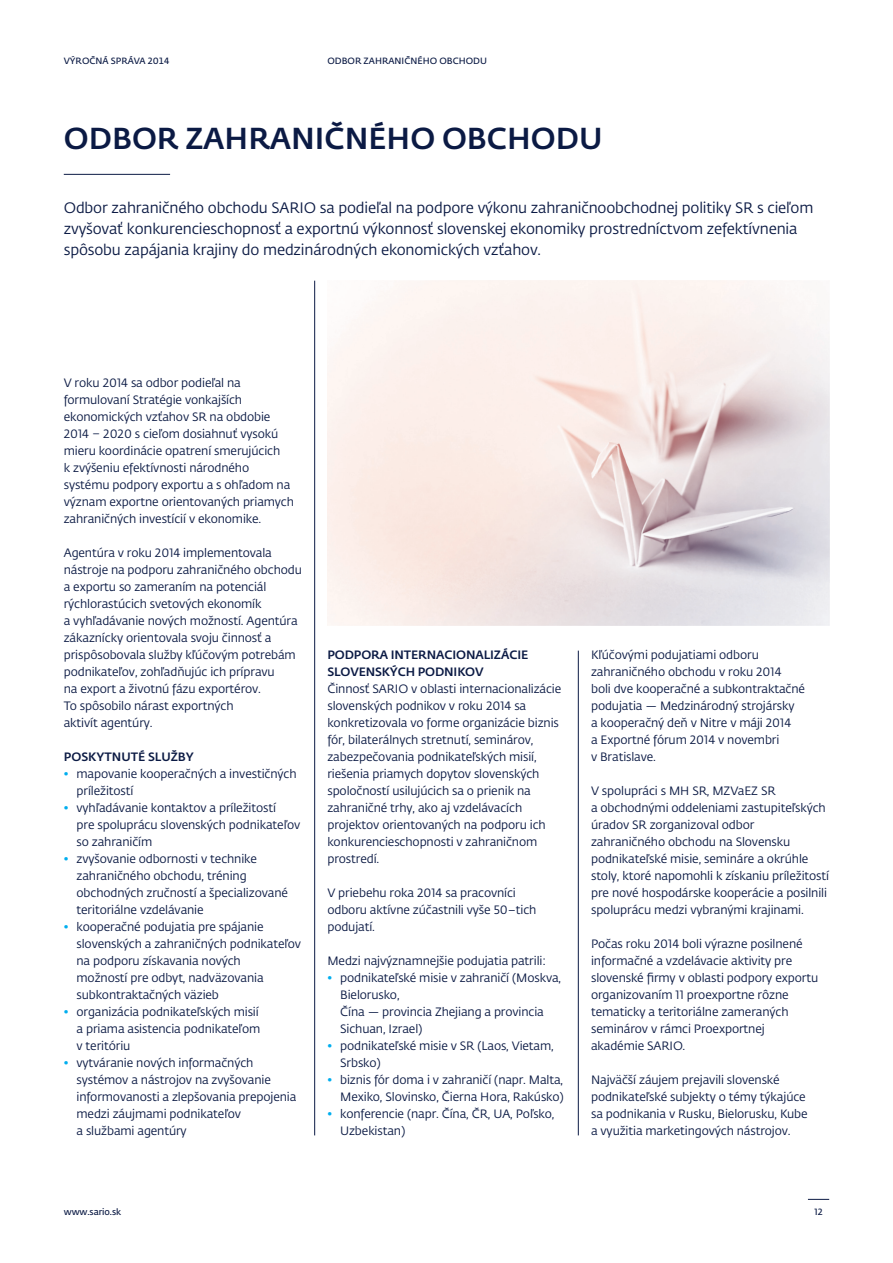
<style>
.page{position:relative;width:893px;height:1263px;background:#fff}
.page>*{position:absolute;margin:0;border:0;box-sizing:border-box;transform-origin:0 0}
.t1{font:500 30px "Fedra Sans Pro";color:#0b1a44}
.t2{font:15px/21.3px "Fedra Sans Pro";letter-spacing:-.01em;color:#0b1a44}
.t3{font:12px/17px "Fedra Sans Pro";letter-spacing:-.01em;color:#0b1a44}
.t4{font:500 12px/17px "Fedra Sans Pro";letter-spacing:-.01em;color:#0b1a44}
.t5{font:600 9px "Fedra Sans Pro";color:#0b1a44}
.s1{color:#00aeef}
</style>
<div class="page">
<svg style="left:808px;top:1199px;width:21px;height:1px"></svg>
<hr style="left:64px;top:174px;width:106px;height:1px;background:#0b1a44">
<hr style="left:314px;top:281px;width:1px;height:854px;background:#0b1a44">
<hr style="left:578px;top:651px;width:1px;height:484px;background:#0b1a44">
<img style="left:327px;top:281px;width:502px;height:344px">
<p class="t5" style="left:64px;top:54px;width:107px">VÝROČNÁ SPRÁVA 2014</p>
<p class="t5" style="left:327px;top:54px;width:161px">ODBOR ZAHRANIČNÉHO OBCHODU</p>
<h1 class="t1" style="left:64px;top:115px;width:540px">ODBOR ZAHRANIČNÉHO OBCHODU</h1>
<p class="t2" style="left:64px;top:196px;width:751px">Odbor zahraničného obchodu SARIO sa podieľal na podpore výkonu zahraničnoobchodnej politiky SR s cieľom zvyšovať konkurencieschopnosť a exportnú výkonnosť slovenskej ekonomiky prostredníctvom zefektívnenia spôsobu zapájania krajiny do medzinárodných ekonomických vzťahov.</p>
<p class="t3" style="left:64px;top:374px;width:232px">V roku 2014 sa odbor podieľal na formulovaní Stratégie vonkajších ekonomických vzťahov SR na obdobie 2014 – 2020 s cieľom dosiahnuť vysokú mieru koordinácie opatrení smerujúcich<br>k zvýšeniu efektívnosti národného systému podpory exportu a s ohľadom na význam exportne orientovaných priamych zahraničných investícií v ekonomike.</p>
<p class="t3" style="left:64px;top:544px;width:240px">Agentúra v roku 2014 implementovala nástroje na podporu zahraničného obchodu a exportu so zameraním na potenciál rýchlorastúcich svetových ekonomík<br>a vyhľadávanie nových možností. Agentúra zákaznícky orientovala svoju činnosť a prispôsobovala služby kľúčovým potrebám podnikateľov, zohľadňujúc ich prípravu<br>na export a životnú fázu exportérov.<br>To spôsobilo nárast exportných<br>aktivít agentúry.</p>
<p class="t4" style="left:64px;top:748px;width:131px">POSKYTNUTÉ SLUŽBY</p>
<p class="t3" style="left:77px;top:765px;width:222px;text-indent:-13px"><span class="s1">•</span> mapovanie kooperačných a investičných príležitostí</p>
<p class="t3" style="left:77px;top:799px;width:225px;text-indent:-13px"><span class="s1">•</span> vyhľadávanie kontaktov a príležitostí<br>pre spoluprácu slovenských podnikateľov so zahraničím</p>
<p class="t3" style="left:77px;top:850px;width:213px;text-indent:-13px"><span class="s1">•</span> zvyšovanie odbornosti v technike zahraničného obchodu, tréning obchodných zručností a špecializované teritoriálne vzdelávanie</p>
<p class="t3" style="left:77px;top:918px;width:226px;text-indent:-13px"><span class="s1">•</span> kooperačné podujatia pre spájanie slovenských a zahraničných podnikateľov na podporu získavania nových<br>možností pre odbyt, nadväzovania subkontraktačných väzieb</p>
<p class="t3" style="left:77px;top:1003px;width:185px;text-align:justify;text-indent:-13px"><span class="s1">•</span> organizácia podnikateľských misií a priama asistencia podnikateľom v teritóriu</p>
<p class="t3" style="left:77px;top:1054px;width:221px;text-indent:-13px"><span class="s1">•</span> vytváranie nových informačných systémov a nástrojov na zvyšovanie informovanosti a zlepšovania prepojenia medzi záujmami podnikateľov<br>a službami agentúry</p>
<p class="t4" style="left:327px;top:645px;width:202px">PODPORA INTERNACIONALIZÁCIE<br>SLOVENSKÝCH PODNIKOV</p>
<p class="t3" style="left:327px;top:680px;width:235px">Činnosť SARIO v oblasti internacionalizácie slovenských podnikov v roku 2014 sa konkretizovala vo forme organizácie biznis fór, bilaterálnych stretnutí, seminárov, zabezpečovania podnikateľských misií, riešenia priamych dopytov slovenských spoločností usilujúcich sa o prienik na zahraničné trhy, ako aj vzdelávacích projektov orientovaných na podporu ich konkurencieschopnosti v zahraničnom prostredí.</p>
<p class="t3" style="left:327px;top:884px;width:211px">V priebehu roka 2014 sa pracovníci odboru aktívne zúčastnili vyše 50–tich podujatí.</p>
<p class="t3" style="left:327px;top:952px;width:220px">Medzi najvýznamnejšie podujatia patrili:</p>
<p class="t3" style="left:340px;top:969px;width:223px;text-indent:-13px"><span class="s1">•</span> podnikateľské misie v zahraničí (Moskva,<br>Bielorusko,<br>Čína — provincia Zhejiang a provincia<br>Sichuan, Izrael)</p>
<p class="t3" style="left:340px;top:1037px;width:215px;text-indent:-13px"><span class="s1">•</span> podnikateľské misie v SR (Laos, Vietam,<br>Srbsko)</p>
<p class="t3" style="left:327px;top:1071px;width:238px;text-align:right"><span class="s1">•</span> biznis fór doma i v zahraničí (napr. Malta,<br>Mexiko, Slovinsko, Čierna Hora, Rakúsko)</p>
<p class="t3" style="left:340px;top:1105px;width:216px;text-indent:-13px"><span class="s1">•</span> konferencie (napr. Čína, ČR, UA, Poľsko,<br>Uzbekistan)</p>
<p class="t3" style="left:591px;top:646px;width:216px">Kľúčovými podujatiami odboru zahraničného obchodu v roku 2014<br>boli dve kooperačné a subkontraktačné podujatia — Medzinárodný strojársky<br>a kooperačný deň v Nitre v máji 2014<br>a Exportné fórum 2014 v novembri<br>v Bratislave.</p>
<p class="t3" style="left:591px;top:782px;width:240px">V spolupráci s MH SR, MZVaEZ SR<br>a obchodnými oddeleniami zastupiteľských úradov SR zorganizoval odbor zahraničného obchodu na Slovensku podnikateľské misie, semináre a okrúhle stoly, ktoré napomohli k získaniu príležitostí pre nové hospodárske kooperácie a posilnili spoluprácu medzi vybranými krajinami.</p>
<p class="t3" style="left:591px;top:935px;width:229px">Počas roku 2014 boli výrazne posilnené informačné a vzdelávacie aktivity pre slovenské firmy v oblasti podpory exportu organizovaním 11 proexportne rôzne tematicky a teritoriálne zameraných seminárov v rámci Proexportnej akadémie SARIO.</p>
<p class="t3" style="left:591px;top:1071px;width:218px">Najväčší záujem prejavili slovenské podnikateľské subjekty o témy týkajúce sa podnikania v Rusku, Bielorusku, Kube a využitia marketingových nástrojov.</p>
<p class="t5" style="left:64px;top:1205px;width:59px">www.sario.sk</p>
<p class="t5" style="left:814px;top:1205px;width:10px">12</p>
</div>
